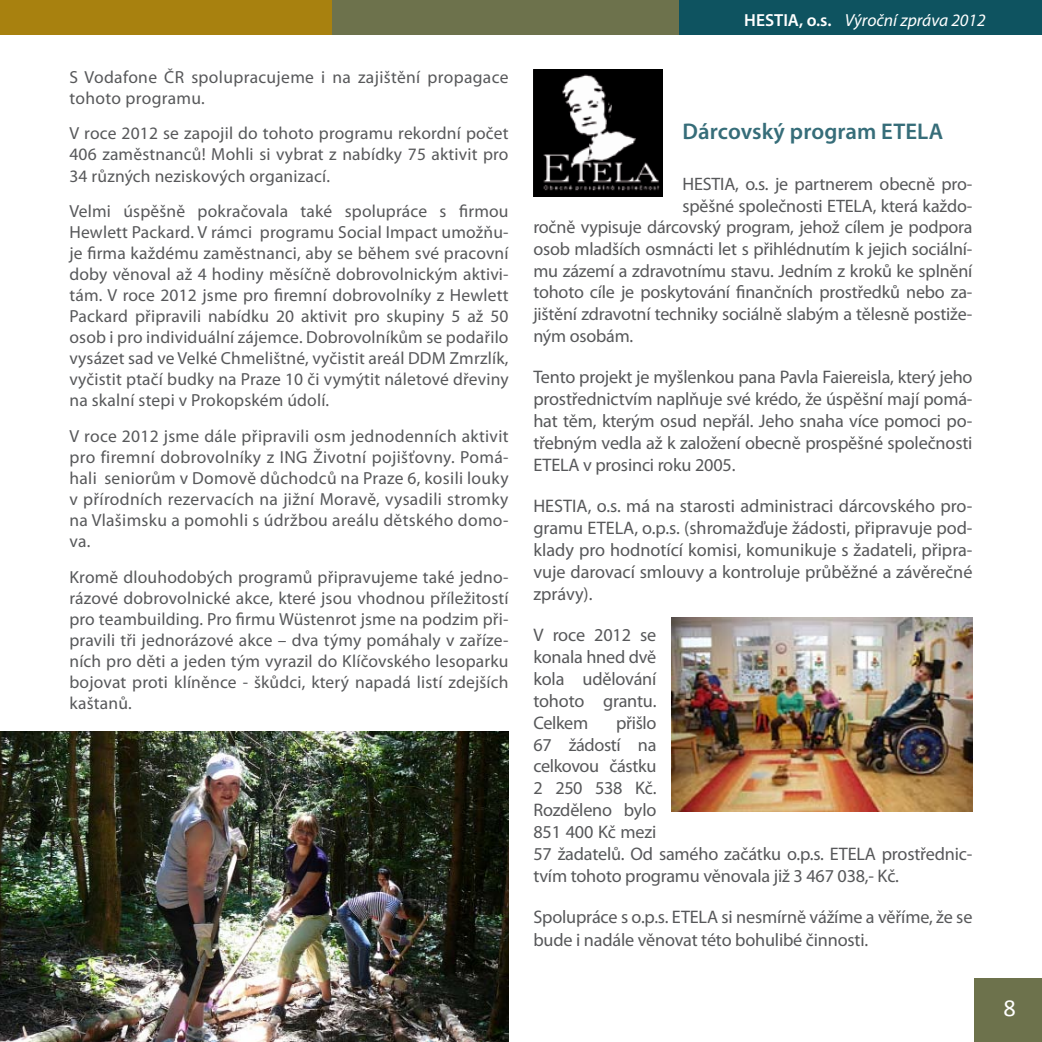
<style>
.page{position:relative;width:1042px;height:1042px;background:#fff}
.page>*{position:absolute;margin:0;border:0;box-sizing:border-box;transform-origin:0 0}
.t1{font:24.5px "Calibri";color:#fff}
.text_01{font:600 22.75px "Myriad Pro";letter-spacing:.005em;color:#366d79}
.text_01-2{font:18.2px/21.9px "Myriad Pro";letter-spacing:-.01em;color:#57585a;text-align:justify}
.text_01-3{font:18.03px "Myriad Pro";letter-spacing:-.01em;color:#57585a}
.text_01-4{font:17.5px/21px "Myriad Pro";letter-spacing:.01em;color:#57585a;text-align:justify}
.t2{font:italic 17.5px "Myriad Pro";color:#fff}
.s1{font-weight:600;font-style:normal}
</style>
<div class="page">
<div style="left:0;top:0;width:332px;height:35px;background:#a8810f"></div>
<div style="left:332px;top:0;width:348px;height:35px;background:#6d724c"></div>
<div style="left:680px;top:0;width:362px;height:35px;background:#0e5360"></div>
<img style="left:533px;top:69px;width:130px;height:127px">
<div style="left:974px;top:979px;width:68px;height:63px;background:#6d724c"></div>
<img style="left:0;top:731px;width:508px;height:311px">
<img style="left:671px;top:618px;width:301px;height:193px">
<p class="text_01-4" style="left:69px;top:66px;width:441px">S Vodafone ČR spolupracujeme i na zajištění propagace tohoto programu.</p>
<p class="text_01-4" style="left:69px;top:123px;width:441px">V roce 2012 se zapojil do tohoto programu rekordní počet 406 zaměstnanců! Mohli si vybrat z nabídky 75 aktivit pro 34 různých neziskových organizací.</p>
<p class="text_01-4" style="left:69px;top:201px;width:441px">Velmi úspěšně pokračovala také spolupráce s firmou Hewlett Packard. V rámci programu Social Impact umožňu&shy;je firma každému zaměstnanci, aby se během své pracovní doby věnoval až 4 hodiny měsíčně dobrovolnickým aktivi&shy;tám. V roce 2012 jsme pro firemní dobrovolníky z Hewlett Packard připravili nabídku 20 aktivit pro skupiny 5 až 50 osob i pro individuální zájemce. Dobrovolníkům se podařilo vysázet sad ve Velké Chmelištné, vyčistit areál DDM Zmrzlík, vyčistit ptačí budky na Praze 10 či vymýtit náletové dřeviny na skalní stepi v Prokopském údolí.</p>
<p class="text_01-4" style="left:69px;top:426px;width:441px">V roce 2012 jsme dále připravili osm jednodenních aktivit pro firemní dobrovolníky z ING Životní pojišťovny. Pomá&shy;hali seniorům v Domově důchodců na Praze 6, kosili louky v přírodních rezervacích na jižní Moravě, vysadili stromky na Vlašimsku a pomohli s údržbou areálu dětského domo&shy;va.</p>
<p class="text_01-4" style="left:69px;top:566px;width:441px">Kromě dlouhodobých programů připravujeme také jedno&shy;rázové dobrovolnické akce, které jsou vhodnou příležitostí pro teambuilding. Pro firmu Wüstenrot jsme na podzim při&shy;pravili tři jednorázové akce – dva týmy pomáhaly v zaříze&shy;ních pro děti a jeden tým vyrazil do Klíčovského lesoparku bojovat proti klíněnce - škůdci, který napadá listí zdejších kaštanů.</p>
<p class="t2" style="left:744px;top:9px;width:243px"><span class="s1">HESTIA, o.s.</span> Výroční zpráva 2012</p>
<p class="text_01" style="left:682px;top:117px;width:262px">Dárcovský program ETELA</p>
<p class="text_01-3" style="left:682px;top:173px;width:291px">HESTIA, o.s. je partnerem obecně pro-</p>
<p class="text_01-3" style="left:682px;top:194px;width:291px">spěšné společnosti ETELA, která každo-</p>
<p class="text_01-3" style="left:533px;top:216px;width:441px">ročně vypisuje dárcovský program, jehož cílem je podpora</p>
<p class="text_01-3" style="left:533px;top:238px;width:441px">osob mladších osmnácti let s přihlédnutím k jejich sociální-</p>
<p class="text_01-3" style="left:533px;top:259px;width:440px">mu zázemí a zdravotnímu stavu. Jedním z kroků ke splnění</p>
<p class="text_01-3" style="left:533px;top:281px;width:441px">tohoto cíle je poskytování finančních prostředků nebo za-</p>
<p class="text_01-3" style="left:533px;top:303px;width:441px">jištění zdravotní techniky sociálně slabým a tělesně postiže-</p>
<p class="text_01-3" style="left:533px;top:324px;width:101px">ným osobám.</p>
<p class="text_01-2" style="left:533px;top:366px;width:441px">Tento projekt je myšlenkou pana Pavla Faiereisla, který jeho prostřednictvím naplňuje své krédo, že úspěšní mají pomá&shy;hat těm, kterým osud nepřál. Jeho snaha více pomoci po&shy;třebným vedla až k založení obecně prospěšné společnosti ETELA v prosinci roku 2005.</p>
<p class="text_01-2" style="left:533px;top:495px;width:441px">HESTIA, o.s. má na starosti administraci dárcovského pro&shy;gramu ETELA, o.p.s. (shromažďuje žádosti, připravuje pod&shy;klady pro hodnotící komisi, komunikuje s žadateli, připra&shy;vuje darovací smlouvy a kontroluje průběžné a závěrečné zprávy).</p>
<p class="text_01-2" style="left:533px;top:624px;width:125px">V roce 2012 se konala hned dvě kola udělování tohoto grantu.<br>Celkem</p>
<p class="text_01-2" style="left:533px;top:711px;width:441px;text-align:left;text-indent:83px">přišlo<br>67 žádostí na<br>celkovou částku<br>2 250 538 Kč.<br>Rozděleno bylo<br>851 400 Kč mezi<br>57 žadatelů. Od samého začátku o.p.s. ETELA prostřednic&shy;tvím tohoto programu věnovala již 3 467 038,- Kč.</p>
<p class="text_01-2" style="left:533px;top:905px;width:440px;line-height:22.8px">Spolupráce s o.p.s. ETELA si nesmírně vážíme a věříme, že se bude i nadále věnovat této bohulibé činnosti.</p>
<p class="t1" style="left:1003px;top:992px;width:14px">8</p>
</div>
